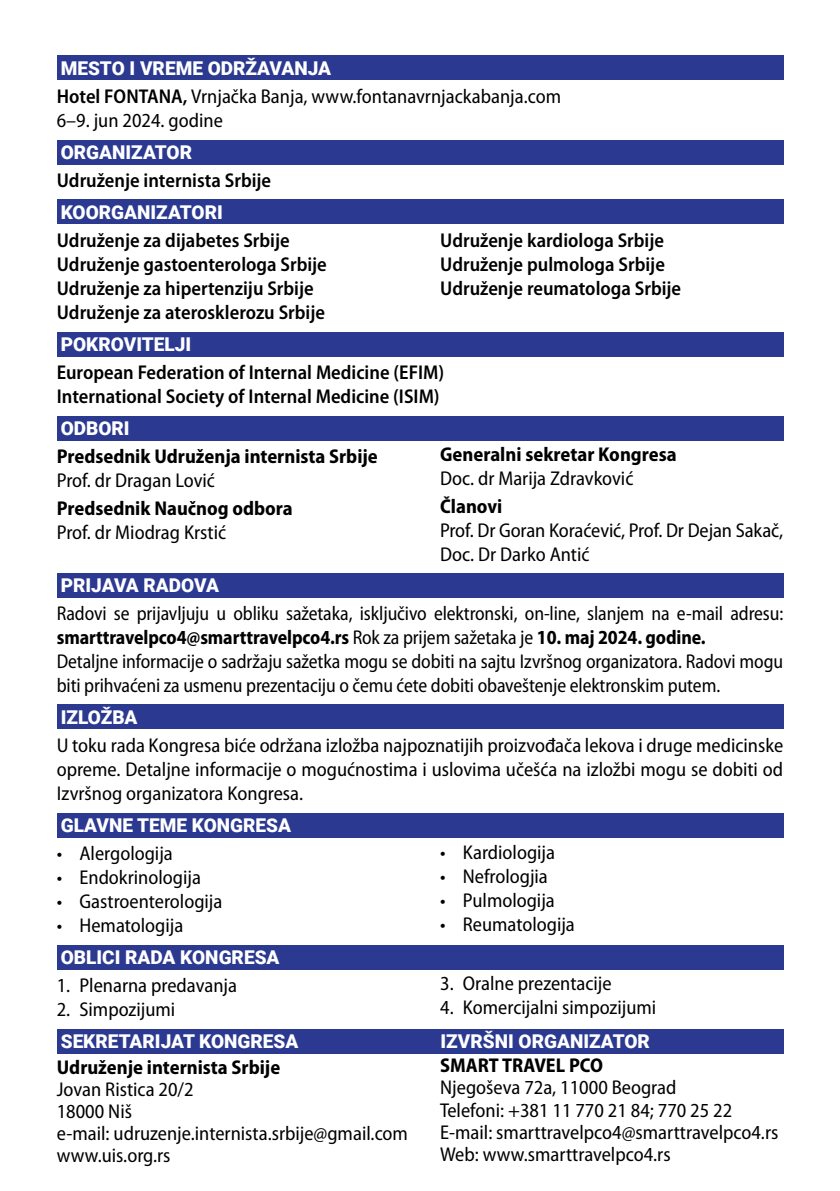
<style>
.page{position:relative;width:840px;height:1191px;background:#fff}
.page>*{position:absolute;margin:0;border:0;box-sizing:border-box;transform-origin:0 0}
.t1{font:semi-condensed 20px/22px "Myriad Pro";color:#000}
.t2{font:semi-condensed 20px/24px "Myriad Pro";color:#000;scale:.96 1}
.t3{font:600 semi-condensed 20px/24px "Myriad Pro";color:#000}
.t4{font:700 semi-condensed 20px "Myriad Pro";color:#000}
.t5{font:900 19px "Roboto";color:#fff}
.s1{font-weight:600}
.s2{font-weight:700}
</style>
<div class="page">
<div style="left:57px;top:813px;width:725px;height:24px;background:#2b3990"></div>
<div style="left:57px;top:141px;width:725px;height:24px;background:#2b3990"></div>
<div style="left:57px;top:199px;width:725px;height:24px;background:#2b3990"></div>
<div style="left:57px;top:332px;width:725px;height:24px;background:#2b3990"></div>
<div style="left:57px;top:416px;width:725px;height:24px;background:#2b3990"></div>
<div style="left:57px;top:574px;width:725px;height:24px;background:#2b3990"></div>
<div style="left:57px;top:704px;width:725px;height:24px;background:#2b3990"></div>
<div style="left:57px;top:945px;width:725px;height:24px;background:#2b3990"></div>
<div style="left:57px;top:1029px;width:725px;height:24px;background:#2b3990"></div>
<div style="left:57px;top:56px;width:725px;height:24px;background:#2b3990"></div>
<p class="t5" style="left:61px;top:55px;width:272px">MESTO I VREME ODRŽAVANJA</p>
<p class="t1" style="left:57px;top:85px;width:505px;line-height:24px"><span class="s1">Hotel FONTANA,</span> Vrnjačka Banja, www.fontanavrnjackabanja.com<br>6–9. jun 2024. godine</p>
<p class="t5" style="left:61px;top:139px;width:133px">ORGANIZATOR</p>
<p class="t3" style="left:57px;top:169px;width:216px">Udruženje internista Srbije</p>
<p class="t5" style="left:61px;top:199px;width:163px">KOORGANIZATORI</p>
<p class="t3" style="left:57px;top:228px;width:271px">Udruženje za dijabetes Srbije Udruženje gastoenterologa Srbije Udruženje za hipertenziju Srbije Udruženje za aterosklerozu Srbije</p>
<p class="t5" style="left:61px;top:331px;width:132px">POKROVITELJI</p>
<p class="t3" style="left:57px;top:360px;width:389px">European Federation of Internal Medicine (EFIM)<br>International Society of Internal Medicine (ISIM)</p>
<p class="t5" style="left:61px;top:414px;width:70px">ODBORI</p>
<p class="t4" style="left:57px;top:445px;width:322px">Predsednik Udruženja internista Srbije</p>
<p class="t1" style="left:57px;top:469px;width:160px">Prof. dr Dragan Lović</p>
<p class="t4" style="left:57px;top:497px;width:237px">Predsednik Naučnog odbora</p>
<p class="t1" style="left:57px;top:521px;width:171px">Prof. dr Miodrag Krstić</p>
<p class="t5" style="left:61px;top:572px;width:160px">PRIJAVA RADOVA</p>
<p class="t2" style="left:57px;top:602px;width:757px">Radovi se prijavljuju u obliku sažetaka, isključivo elektronski, on-line, slanjem na e-mail adresu: <span class="s2">smarttravelpco4@smarttravelpco4.rs</span> Rok za prijem sažetaka je <span class="s2">10. maj 2024. godine.<br></span>Detaljne informacije o sadržaju sažetka mogu se dobiti na sajtu Izvršnog organizatora. Radovi mogu biti prihvaćeni za usmenu prezentaciju o čemu ćete dobiti obaveštenje elektronskim putem.</p>
<p class="t5" style="left:61px;top:704px;width:78px">IZLOŽBA</p>
<p class="t1" style="left:57px;top:734px;width:727px;line-height:24px;text-align:justify">U toku rada Kongresa biće održana izložba najpoznatijih proizvođača lekova i druge medicinske opreme. Detaljne informacije o mogućnostima i uslovima učešća na izložbi mogu se dobiti od Izvršnog organizatora Kongresa.</p>
<p class="t5" style="left:61px;top:812px;width:232px">GLAVNE TEME KONGRESA</p>
<p class="t1" style="left:57px;top:843px;width:117px">• Alergologija</p>
<p class="t1" style="left:57px;top:867px;width:146px">• Endokrinologija</p>
<p class="t1" style="left:57px;top:891px;width:167px">• Gastroenterologija</p>
<p class="t1" style="left:57px;top:915px;width:128px">• Hematologija</p>
<p class="t5" style="left:61px;top:944px;width:220px">OBLICI RADA KONGRESA</p>
<p class="t1" style="left:57px;top:974px;width:182px">1. Plenarna predavanja</p>
<p class="t1" style="left:57px;top:998px;width:120px">2. Simpozijumi</p>
<p class="t5" style="left:61px;top:1027px;width:239px">SEKRETARIJAT KONGRESA</p>
<p class="t5" style="left:440px;top:1027px;width:211px">IZVRŠNI ORGANIZATOR</p>
<p class="t4" style="left:57px;top:1056px;width:225px">Udruženje internista Srbije</p>
<p class="t1" style="left:57px;top:1078px;width:352px">Jovan Ristica 20/2<br>18000 Niš<br>e-mail: udruzenje.internista.srbije@gmail.com www.uis.org.rs</p>
<p class="t3" style="left:440px;top:229px;width:242px">Udruženje kardiologa Srbije<br>Udruženje pulmologa Srbije<br>Udruženje reumatologa Srbije</p>
<p class="t4" style="left:440px;top:443px;width:238px">Generalni sekretar Kongresa</p>
<p class="t1" style="left:440px;top:468px;width:195px">Doc. dr Marija Zdravković</p>
<p class="t4" style="left:440px;top:495px;width:64px">Članovi</p>
<p class="t1" style="left:440px;top:519px;width:344px;line-height:24px">Prof. Dr Goran Koraćević, Prof. Dr Dejan Sakač,<br>Doc. Dr Darko Antić</p>
<p class="t1" style="left:440px;top:842px;width:116px">• Kardiologija</p>
<p class="t1" style="left:440px;top:866px;width:109px">• Nefrologjia</p>
<p class="t1" style="left:440px;top:890px;width:116px">• Pulmologija</p>
<p class="t1" style="left:440px;top:914px;width:136px">• Reumatologija</p>
<p class="t1" style="left:440px;top:973px;width:173px">3. Oralne prezentacije</p>
<p class="t1" style="left:440px;top:997px;width:217px">4. Komercijalni simpozijumi</p>
<p class="t4" style="left:440px;top:1054px;width:164px">SMART TRAVEL PCO</p>
<p class="t1" style="left:440px;top:1077px;width:339px">Njegoševa 72а, 11000 Beograd<br>Теlefoni: +381 11 770 21 84; 770 25 22<br>E-mail: smarttravelpco4@smarttravelpco4.rs Web: www.smarttravelpco4.rs</p>
</div>
